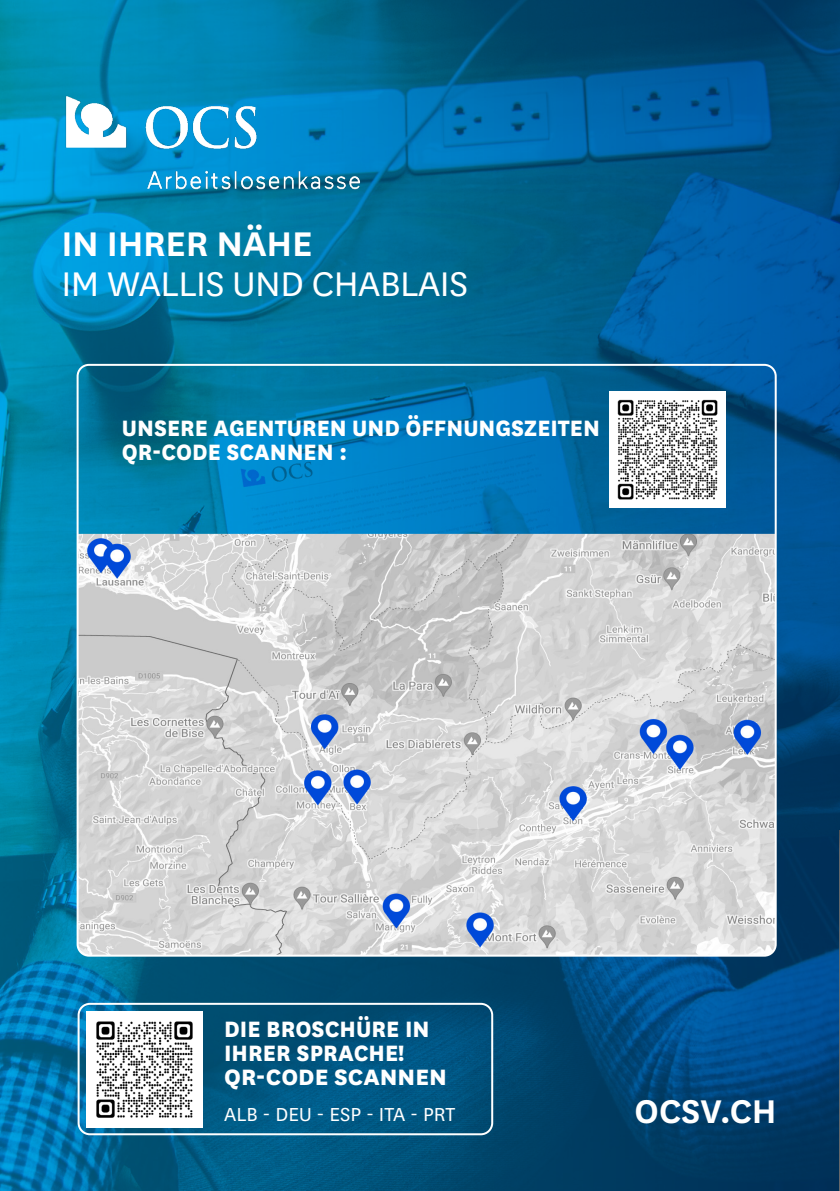
<style>
.page{position:relative;width:840px;height:1191px;background:#fff}
.page>*{position:absolute;margin:0;border:0;box-sizing:border-box;transform-origin:0 0}
.t1{font:40px "National";letter-spacing:-.01em;color:#fff}
.t2{font:600 40px "National";letter-spacing:-.01em;color:#fff}
.t3{font:600 38.4px "National";color:#fff}
.t4{font:800 26px "National";color:#fff;scale:.95 1}
.t5{font:800 26px/24px "National";color:#fff;scale:.96 1}
.t6{font:800 26px "National";color:#fff}
.t7{font:22px "National";color:#fff}
</style>
<div class="page">
<img style="left:0;top:0;width:838px;height:1191px">
<hr style="left:837px;top:483px;width:2px;height:708px;background:#231f20;opacity:.75">
<img style="left:61px;top:95px;width:310px;height:112px">
<img style="left:78px;top:534px;width:697px;height:421px">
<img style="left:86px;top:1011px;width:116px;height:116px">
<div style="left:78px;top:1002px;width:415px;height:133px;border:2px solid #fff;border-radius:11px"></div>
<img style="left:609px;top:391px;width:116px;height:116px">
<p class="t2" style="left:61px;top:216px;width:252px">IN IHRER NÄHE</p>
<p class="t1" style="left:61px;top:258px;width:408px">IM WALLIS UND CHABLAIS</p>
<p class="t4" style="left:122px;top:409px;width:504px">UNSERE AGENTUREN UND ÖFFNUNGSZEITEN</p>
<p class="t4" style="left:122px;top:433px;width:238px">QR-CODE SCANNEN :</p>
<p class="t5" style="left:224px;top:1015px;width:215px">DIE BROSCHÜRE IN<br>IHRER SPRACHE!</p>
<p class="t6" style="left:224px;top:1058px;width:224px">QR-CODE SCANNEN</p>
<p class="t7" style="left:224px;top:1100px;width:232px">ALB - DEU - ESP - ITA - PRT</p>
<p class="t3" style="left:634px;top:1084px;width:143px">OCSV.CH</p>
</div>
